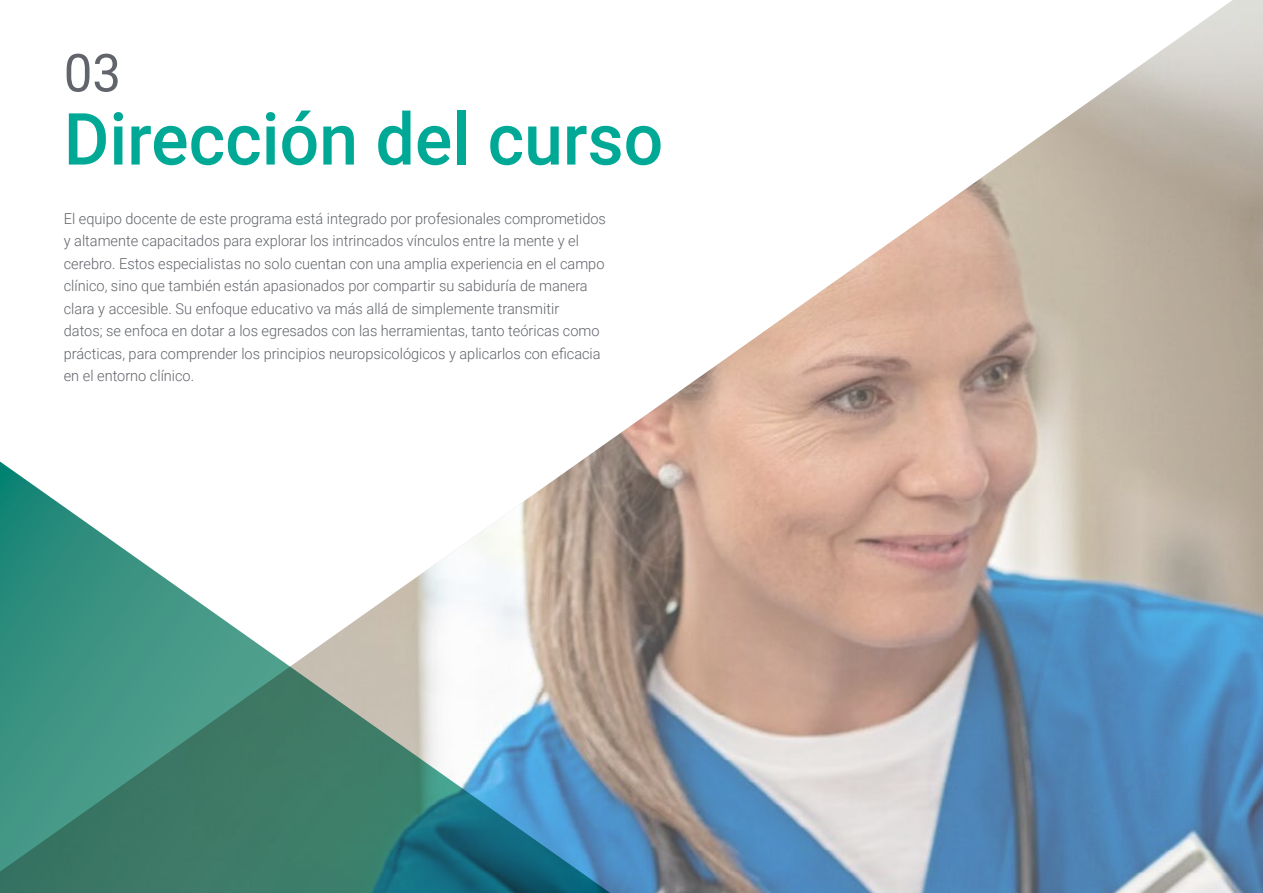
<style>
.page{position:relative;width:1263px;height:893px;background:#fff}
.page>*{position:absolute;margin:0;border:0;box-sizing:border-box;transform-origin:0 0}
.t1{font:500 72px "Roboto";color:#00a996}
.t2{font:52.5px "Roboto";color:#61646a}
.t3{font:300 15px/22.5px "Roboto";color:#61646a}
</style>
<div class="page">
<img style="left:602px;top:0;width:661px;height:893px">
<svg style="left:0;top:446px;width:640px;height:447px"></svg>
<h2 class="t2" style="left:64px;top:36px;width:59px">03</h2>
<h1 class="t1" style="left:64px;top:89px;width:601px">Dirección del curso</h1>
<p class="t3" style="left:64px;top:207px;width:544px">El equipo docente de este programa está integrado por profesionales comprometidos y altamente capacitados para explorar los intrincados vínculos entre la mente y el cerebro. Estos especialistas no solo cuentan con una amplia experiencia en el campo clínico, sino que también están apasionados por compartir su sabiduría de manera clara y accesible. Su enfoque educativo va más allá de simplemente transmitir<br>datos; se enfoca en dotar a los egresados con las herramientas, tanto teóricas como prácticas, para comprender los principios neuropsicológicos y aplicarlos con eficacia en el entorno clínico.</p>
</div>
